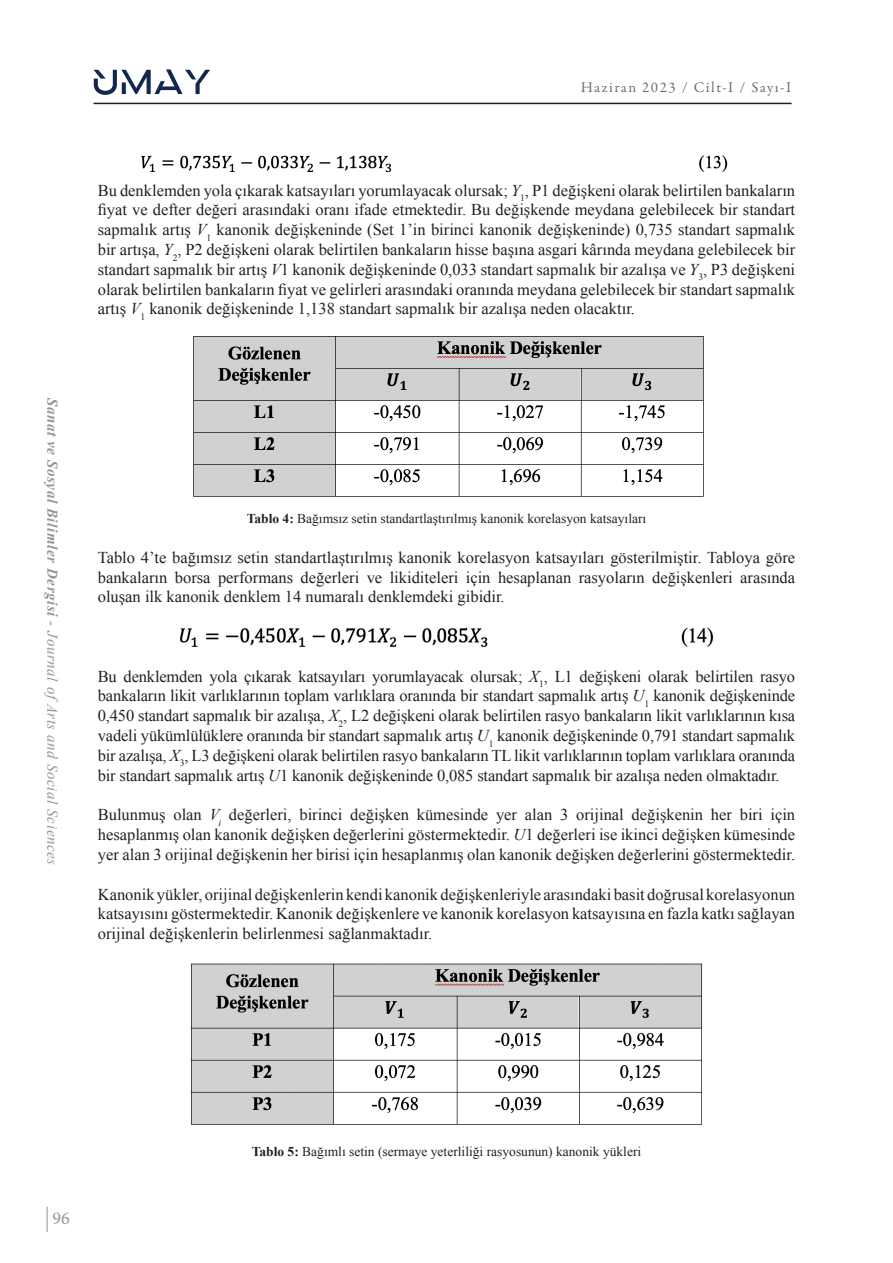
<style>
.page{position:relative;width:893px;height:1263px;background:#fff}
.page>*{position:absolute;margin:0;border:0;box-sizing:border-box;transform-origin:0 0}
.t1{font:18px "Minion Pro";color:#939598}
.t2{font:16.5px/19.8px "Times New Roman";color:#231f20;text-align:justify}
.t3{font:italic 15px "Times New Roman";letter-spacing:.04em;color:#939598}
.t4{font:15px "Garamond Premr Pro";letter-spacing:.1em;color:#6c6d70}
.t5{font:13.5px "Times New Roman";color:#231f20}
.s1{font-weight:700}
.s2{font-style:italic}
</style>
<div class="page">
<svg style="left:94px;top:69px;width:116px;height:26px"></svg>
<hr style="left:94px;top:103px;width:698px;height:1px;background:#231f20">
<svg style="left:47px;top:1206px;width:1px;height:26px"></svg>
<img style="left:141px;top:155px;width:587px;height:18px">
<img style="left:193px;top:336px;width:511px;height:161px">
<img style="left:180px;top:627px;width:534px;height:21px">
<img style="left:191px;top:963px;width:511px;height:162px">
<p class="t3" style="left:63px;top:398px;width:469px;rotate:90deg"><span class="s1">Sanat ve Sosyal Bilimler Dergisi</span> - Journal ofArts and Social Sciences</p>
<p class="t4" style="left:581px;top:79px;width:212px">Haziran 2023 / Cilt-I / Sayı-I</p>
<p class="t2" style="left:98px;top:180px;width:699px">Bu denklemden yola çıkarak katsayıları yorumlayacak olursak; <span class="s2">Y</span><sub>1</sub>, P1 değişkeni olarak belirtilen bankaların fiyat ve defter değeri arasındaki oranı ifade etmektedir. Bu değişkende meydana gelebilecek bir standart sapmalık artış <span class="s2">V</span><sub>1</sub> kanonik değişkeninde (Set 1’in birinci kanonik değişkeninde) 0,735 standart sapmalık bir artışa, <span class="s2">Y</span><sub>2</sub>, P2 değişkeni olarak belirtilen bankaların hisse başına asgari kârında meydana gelebilecek bir standart sapmalık bir artış <span class="s2">V</span>1 kanonik değişkeninde 0,033 standart sapmalık bir azalışa ve <span class="s2">Y</span><sub>3</sub>, P3 değişkeni olarak belirtilen bankaların fiyat ve gelirleri arasındaki oranında meydana gelebilecek bir standart sapmalık artış <span class="s2">V</span><sub>1</sub> kanonik değişkeninde 1,138 standart sapmalık bir azalışa neden olacaktır.</p>
<p class="t5" style="left:247px;top:509px;width:401px"><span class="s1">Tablo 4:</span> Bağımsız setin standartlaştırılmış kanonik korelasyon katsayıları</p>
<p class="t2" style="left:98px;top:547px;width:699px">Tablo 4’te bağımsız setin standartlaştırılmış kanonik korelasyon katsayıları gösterilmiştir. Tabloya göre bankaların borsa performans değerleri ve likiditeleri için hesaplanan rasyoların değişkenleri arasında oluşan ilk kanonik denklem 14 numaralı denklemdeki gibidir.</p>
<p class="t2" style="left:98px;top:666px;width:699px">Bu denklemden yola çıkarak katsayıları yorumlayacak olursak; <span class="s2">X</span><sub>1</sub>, L1 değişkeni olarak belirtilen rasyo bankaların likit varlıklarının toplam varlıklara oranında bir standart sapmalık artış <span class="s2">U</span><sub>1</sub> kanonik değişkeninde 0,450 standart sapmalık bir azalışa, <span class="s2">X</span><sub>2</sub>, L2 değişkeni olarak belirtilen rasyo bankaların likit varlıklarının kısa vadeli yükümlülüklere oranında bir standart sapmalık artış <span class="s2">U</span><sub>1</sub> kanonik değişkeninde 0,791 standart sapmalık bir azalışa, <span class="s2">X</span><sub>3</sub>, L3 değişkeni olarak belirtilen rasyo bankaların TL likit varlıklarının toplam varlıklara oranında bir standart sapmalık artış <span class="s2">U</span>1 kanonik değişkeninde 0,085 standart sapmalık bir azalışa neden olmaktadır.</p>
<p class="t2" style="left:98px;top:805px;width:699px">Bulunmuş olan <span class="s2">V</span><sub>i</sub> değerleri, birinci değişken kümesinde yer alan 3 orijinal değişkenin her biri için hesaplanmış olan kanonik değişken değerlerini göstermektedir. <span class="s2">U</span>1 değerleri ise ikinci değişken kümesinde yer alan 3 orijinal değişkenin her birisi için hesaplanmış olan kanonik değişken değerlerini göstermektedir.</p>
<p class="t2" style="left:98px;top:884px;width:699px">Kanonik yükler, orijinal değişkenlerin kendi kanonik değişkenleriyle arasındaki basit doğrusal korelasyonun katsayısını göstermektedir. Kanonik değişkenlere ve kanonik korelasyon katsayısına en fazla katkı sağlayan orijinal değişkenlerin belirlenmesi sağlanmaktadır.</p>
<p class="t1" style="left:52px;top:1206px;width:19px">96</p>
<p class="t5" style="left:252px;top:1143px;width:391px"><span class="s1">Tablo 5:</span> Bağımlı setin (sermaye yeterliliği rasyosunun) kanonik yükleri</p>
</div>
